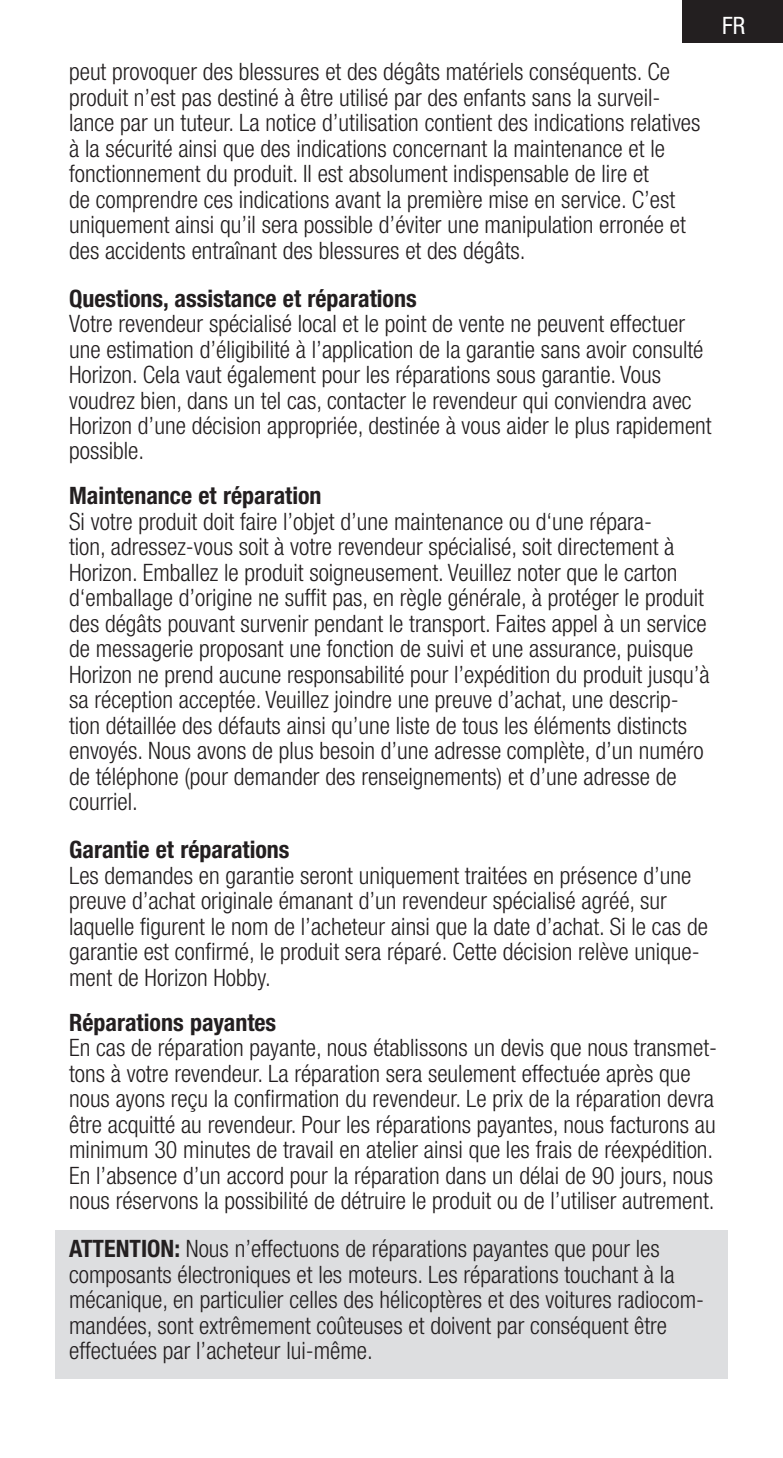
<style>
.page{position:relative;width:783px;height:1458px;background:#fff}
.page>*{position:absolute;margin:0;border:0;box-sizing:border-box;transform-origin:0 0}
.t1{font:300 condensed 24px/25.5px "Helvetica Neue LT Std";color:#231f20}
.t2{font:700 condensed 24px "Helvetica Neue LT Std";color:#231f20}
.t3{font:condensed 24px "Helvetica Neue LT Std";color:#fff}
.s1{font-weight:700}
</style>
<div class="page">
<div style="left:683px;top:0;width:100px;height:43px;background:#231f20"></div>
<div style="left:55px;top:1230px;width:673px;height:149px;background:#dddee0"></div>
<p class="t3" style="left:722px;top:12px;width:25px">FR</p>
<p class="t1" style="left:69px;top:59px;width:633px">peut provoquer des blessures et des dégâts matériels conséquents. Ce produit n’est pas destiné à être utilisé par des enfants sans la surveil&shy;lance par un tuteur. La notice d’utilisation contient des indications relatives à la sécurité ainsi que des indications concernant la maintenance et le fonctionnement du produit. Il est absolument indispensable de lire et<br>de comprendre ces indications avant la première mise en service. C’est uniquement ainsi qu’il sera possible d’éviter une manipulation erronée et des accidents entraînant des blessures et des dégâts.</p>
<p class="t2" style="left:69px;top:283px;width:349px">Questions, assistance et réparations</p>
<p class="t1" style="left:69px;top:311px;width:644px">Votre revendeur spécialisé local et le point de vente ne peuvent effectuer une estimation d’éligibilité à l’application de la garantie sans avoir consulté Horizon. Cela vaut également pour les réparations sous garantie. Vous voudrez bien, dans un tel cas, contacter le revendeur qui conviendra avec Horizon d’une décision appropriée, destinée à vous aider le plus rapidement possible.</p>
<p class="t2" style="left:69px;top:481px;width:254px">Maintenance et réparation</p>
<p class="t1" style="left:69px;top:509px;width:642px">Si votre produit doit faire l’objet d’une maintenance ou d‘une répara-<br>tion, adressez-vous soit à votre revendeur spécialisé, soit directement à Horizon. Emballez le produit soigneusement. Veuillez noter que le carton d‘emballage d’origine ne suffit pas, en règle générale, à protéger le produit des dégâts pouvant survenir pendant le transport. Faites appel à un service de messagerie proposant une fonction de suivi et une assurance, puisque Horizon ne prend aucune responsabilité pour l’expédition du produit jusqu’à sa réception acceptée. Veuillez joindre une preuve d’achat, une descrip&shy;tion détaillée des défauts ainsi qu’une liste de tous les éléments distincts envoyés. Nous avons de plus besoin d’une adresse complète, d’un numéro de téléphone (pour demander des renseignements) et d’une adresse de courriel.</p>
<p class="t2" style="left:69px;top:835px;width:222px">Garantie et réparations</p>
<p class="t1" style="left:69px;top:862px;width:640px">Les demandes en garantie seront uniquement traitées en présence d’une preuve d’achat originale émanant d’un revendeur spécialisé agréé, sur laquelle figurent le nom de l’acheteur ainsi que la date d’achat. Si le cas de garantie est confirmé, le produit sera réparé. Cette décision relève unique&shy;ment de Horizon Hobby.</p>
<p class="t2" style="left:69px;top:1008px;width:209px">Réparations payantes</p>
<p class="t1" style="left:69px;top:1035px;width:650px">En cas de réparation payante, nous établissons un devis que nous transmet&shy;tons à votre revendeur. La réparation sera seulement effectuée après que nous ayons reçu la confirmation du revendeur. Le prix de la réparation devra être acquitté au revendeur. Pour les réparations payantes, nous facturons au minimum 30 minutes de travail en atelier ainsi que les frais de réexpédition.<br>En l’absence d’un accord pour la réparation dans un délai de 90 jours, nous nous réservons la possibilité de détruire le produit ou de l’utiliser autrement.</p>
<p class="t2" style="left:69px;top:1234px;width:25px">Attention</p>
<p class="t1" style="left:69px;top:1236px;width:637px;text-indent:105px"><span class="s1">:</span> Nous n’effectuons de réparations payantes que pour les composants électroniques et les moteurs. Les réparations touchant à la mécanique, en particulier celles des hélicoptères et des voitures radiocom&shy;mandées, sont extrêmement coûteuses et doivent par conséquent être effectuées par l’acheteur lui-même.</p>
</div>
